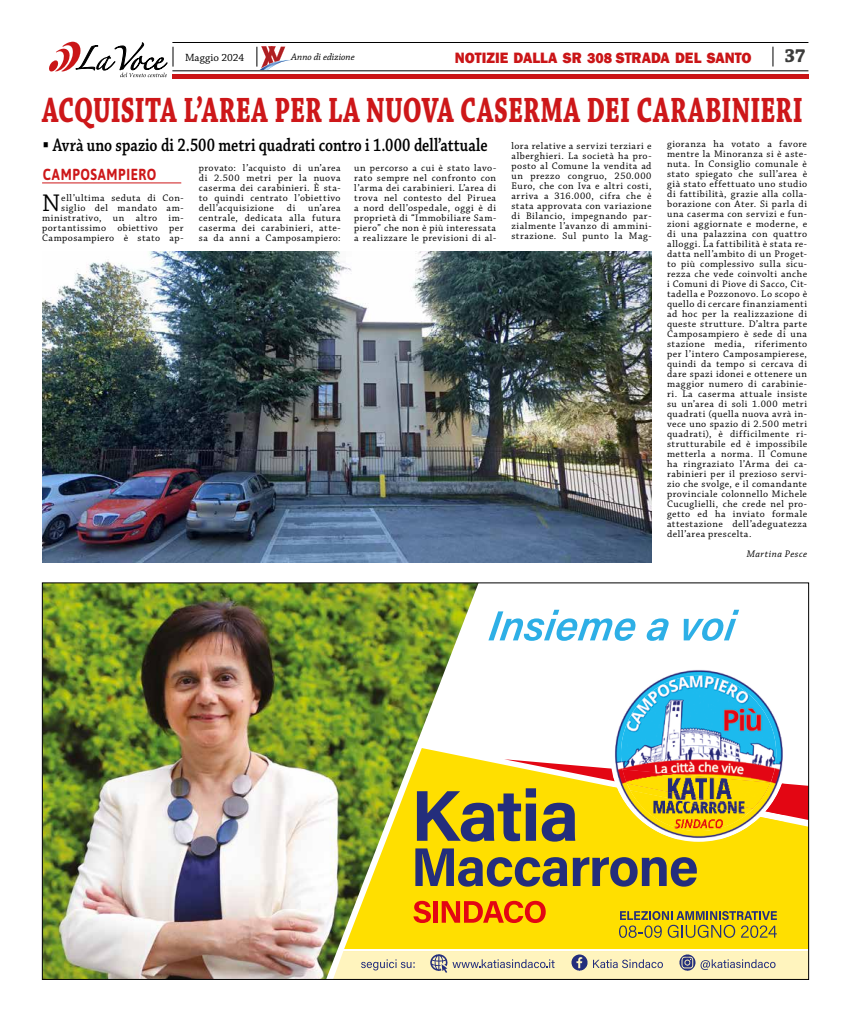
<style>
.page{position:relative;width:851px;height:1021px;background:#fff}
.page>*{position:absolute;margin:0;border:0;box-sizing:border-box;transform-origin:0 0}
.t1{font:700 37px "Chaparral Pro";letter-spacing:.005em;color:#cd1719;scale:.7 1}
.t2{font:25.4px "Chaparral Pro";color:#000}
.t3{font:700 20px "Chaparral Pro";color:#3c3c3b;scale:.95 1}
.t4{font:600 19px "Chaparral Pro";color:#000;scale:.81 1}
.t5{font:700 16px "Asap";letter-spacing:.05em;color:#cd1719;scale:.82 1}
.t6{font:800 15.4px "Franklin Gothic";letter-spacing:-.005em;color:#ca1517;scale:.95 1}
.t7{font:11px "Chaparral Pro";color:#000}
.t8{font:10px/10px "Chaparral Pro";letter-spacing:.05em;color:#000;text-align:justify}
.t9{font:italic 10px "Chaparral Pro";color:#000}
.t10{font:italic 10px "Chaparral Pro";letter-spacing:.045em;color:#000}
.s1{font-family:"Arial";font-weight:700}
.s2{font-size:15px}
</style>
<div class="page">
<div style="left:172px;top:74px;width:636px;height:5px;background:#ca1517"></div>
<hr style="left:172px;top:42px;width:636px;height:1px;background:#000">
<svg style="left:772px;top:47px;width:1px;height:19px"></svg>
<svg style="left:49px;top:41px;width:125px;height:36px"></svg>
<hr style="left:172px;top:70px;width:636px;height:1px;background:#000">
<svg style="left:256px;top:46px;width:35px;height:24px"></svg>
<div style="left:478px;top:841px;width:328px;height:108px;background:#ffdf00"></div>
<img style="left:44px;top:584px;width:434px;height:393px">
<svg style="left:415px;top:848px;width:281px;height:38px;background:#9d8f37"></svg>
<svg style="left:413px;top:900px;width:18px;height:23px"></svg>
<hr style="left:433px;top:901px;width:4px;height:21px;background:#e30613">
<svg style="left:441px;top:900px;width:104px;height:23px;background:#f17609"></svg>
<svg style="left:488px;top:609px;width:147px;height:32px"></svg>
<svg style="left:646px;top:618px;width:23px;height:23px"></svg>
<svg style="left:683px;top:609px;width:56px;height:32px"></svg>
<svg style="left:417px;top:665px;width:389px;height:176px"></svg>
<img style="left:613px;top:667px;width:171px;height:172px">
<svg style="left:619px;top:911px;width:157px;height:26px;background:#bfab23"></svg>
<svg style="left:333px;top:951px;width:473px;height:26px;background:#e8dfb7"></svg>
<hr style="left:341px;top:949px;width:467px;height:2px;background:#fff">
<hr style="left:42px;top:182px;width:139px;height:1px;background:#cd1719">
<img style="left:42px;top:251px;width:609px;height:311px">
<p class="t7" style="left:185px;top:52px;width:61px">Maggio 2024</p>
<p class="t9" style="left:291px;top:51px;width:65px">Anno di edizione</p>
<h3 class="t3" style="left:784px;top:44px;width:24px">37</h3>
<h1 class="t1" style="left:42px;top:88px;width:1087px">ACQUISITA L’AREA PER LA NUOVA CASERMA DEI CARABINIERI</h1>
<h3 class="t4" style="left:43px;top:134px;width:550px"><span class="s1">▪</span> Avrà uno spazio di 2.500 metri quadrati contro i 1.000 dell’attuale</h3>
<h2 class="t2" style="left:42px;top:189px;width:20px">N</h2>
<h3 class="t6" style="left:455px;top:48px;width:313px">NOTIZIE DALLA SR <span class="s2">308</span> STRADA DEL SANTO</h3>
<p class="t8" style="left:511px;top:141px;width:141px">lora relative a servizi terziari e alberghieri. La società ha pro&shy;posto al Comune la vendita ad un prezzo congruo, 250.000<br>Euro, che con Iva e altri costi, arriva a 316.000, cifra che è stata approvata con variazione di Bilancio, impegnando par&shy;zialmente l’avanzo di ammini&shy;strazione. Sul punto la Mag-</p>
<p class="t8" style="left:667px;top:139px;width:141px">gioranza ha votato a favore mentre la Minoranza si è aste&shy;nuta. In Consiglio comunale è stato spiegato che sull’area è già stato effettuato uno studio di fattibilità, grazie alla colla&shy;borazione con Ater. Si parla di una caserma con servizi e fun&shy;zioni aggiornate e moderne, e di una palazzina con quattro alloggi. La fattibilità è stata re&shy;datta nell’ambito di un Proget&shy;to più complessivo sulla sicu&shy;rezza che vede coinvolti anche i Comuni di Piove di Sacco, Cit&shy;tadella e Pozzonovo. Lo scopo è quello di cercare finanziamenti ad hoc per la realizzazione di queste strutture. D’altra parte Camposampiero è sede di una stazione media, riferimento per l’intero Camposampierese, quindi da tempo si cercava di dare spazi idonei e ottenere un maggior numero di carabinie&shy;ri. La caserma attuale insiste su un’area di soli 1.000 metri quadrati (quella nuova avrà in&shy;vece uno spazio di 2.500 metri quadrati), è difficilmente ri&shy;strutturabile ed è impossibile metterla a norma. Il Comune ha ringraziato l’Arma dei ca&shy;rabinieri per il prezioso servi&shy;zio che svolge, e il comandante provinciale colonnello Michele Cucuglielli, che crede nel pro&shy;getto ed ha inviato formale attestazione dell’adeguatezza dell’area prescelta.</p>
<p class="t10" style="left:746px;top:548px;width:62px">Martina Pesce</p>
<h3 class="t5" style="left:43px;top:164px;width:140px">CAMPOSAMPIERO</h3>
<p class="t8" style="left:199px;top:163px;width:143px">provato: l’acquisto di un’area di 2.500 metri per la nuova caserma dei carabinieri. È sta&shy;to quindi centrato l’obiettivo dell’acquisizione</p>
<p class="t8" style="left:354px;top:163px;width:143px">un percorso a cui è stato lavo&shy;rato sempre nel confronto con l’arma dei carabinieri. L’area di trova nel contesto del Piruea a nord dell’ospedale, oggi è di proprietà di “Immobiliare Sam&shy;piero” che non è più interessata a realizzare le previsioni di al-</p>
<p class="t8" style="left:42px;top:193px;width:143px;text-align:right">ell’ultima seduta di Con&shy;siglio del mandato am&shy;ministrativo, un altro im&shy;portantissimo obiettivo per<br>Camposampiero è stato ap-</p>
<p class="t8" style="left:287px;top:203px;width:10px">di</p>
<p class="t8" style="left:199px;top:203px;width:143px;text-indent:109px">un’area centrale, dedicata alla futura caserma dei carabinieri, atte&shy;sa da anni a Camposampiero:</p>
</div>
